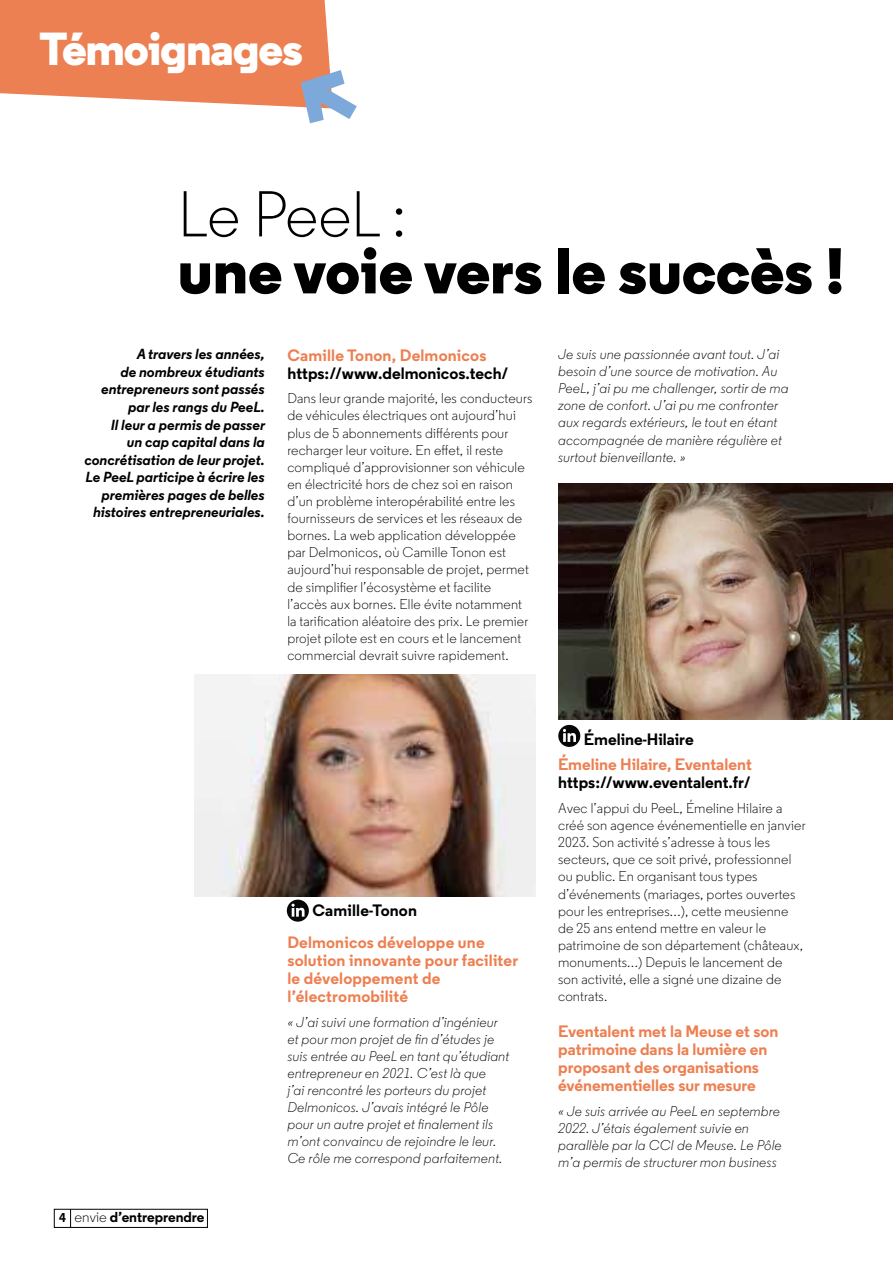
<style>
.page{position:relative;width:893px;height:1263px;background:#fff}
.page>*{position:absolute;margin:0;border:0;box-sizing:border-box;transform-origin:0 0}
.t1{font:800 64.5px "Regular";letter-spacing:-.005em;color:#000}
.t2{font:300 64.5px "Regular";letter-spacing:-.01em;color:#000}
.t3{font:800 46.35px "Regular";letter-spacing:-.025em;color:#fff}
.t4{font:700 16.5px/18px "Regular";color:#ed8052}
.t5{font:700 16.5px "Regular";color:#000}
.t6{font:italic 700 14.55px/17.5px "Regular";color:#000;text-align:right}
.t7{font:700 14.55px "Regular";color:#000}
.t8{font:300 14.25px/17.1px "Regular";letter-spacing:.01em;color:#000}
.t9{font:italic 300 14.25px/17.1px "Regular";letter-spacing:.01em;color:#000}
.s1{font-size:12.9px}
.s2{font-weight:300;font-size:15px}
</style>
<div class="page">
<img style="left:558px;top:483px;width:335px;height:237px">
<img style="left:194px;top:674px;width:341px;height:222px">
<div style="left:54px;top:1209px;width:154px;height:19px;border:1px solid #000"></div>
<svg style="left:70px;top:1209px;width:1px;height:18px"></svg>
<div style="left:287px;top:900px;width:22px;height:22px;background:#080708;border-radius:50%"></div>
<svg style="left:291px;top:904px;width:14px;height:13px"></svg>
<div style="left:558px;top:725px;width:22px;height:22px;background:#080708;border-radius:50%"></div>
<svg style="left:563px;top:729px;width:13px;height:13px"></svg>
<svg style="left:0;top:0;width:333px;height:109px;background:#ee895f"></svg>
<h2 class="t3" style="left:40px;top:20px;width:265px">Témoignages</h2>
<h1 class="t2" style="left:178px;top:175px;width:230px">Le PeeL :</h1>
<h1 class="t1" style="left:178px;top:230px;width:668px">une voie vers le succès !</h1>
<p class="t6" style="left:84px;top:345px;width:182px">A travers les années,<br>de nombreux étudiants entrepreneurs sont passés par les rangs du PeeL.<br>Il leur a permis de passer<br>un cap capital dans la concrétisation de leur projet.<br>Le PeeL participe à écrire les premières pages de belles histoires entrepreneuriales.</p>
<p class="t4" style="left:287px;top:346px;width:201px">Camille Tonon, Delmonicos</p>
<p class="t5" style="left:287px;top:362px;width:223px">https://www.delmonicos.tech/</p>
<p class="t8" style="left:287px;top:390px;width:247px">Dans leur grande majorité, les conducteurs de véhicules électriques ont aujourd’hui plus de 5 abonnements différents pour recharger leur voiture. En effet, il reste compliqué d’approvisionner son véhicule en électricité hors de chez soi en raison d’un problème interopérabilité entre les fournisseurs de services et les réseaux de bornes. La web application développée par Delmonicos, où Camille Tonon est aujourd’hui responsable de projet, permet de simplifier l’écosystème et facilite l’accès aux bornes. Elle évite notamment la tarification aléatoire des prix. Le premier projet pilote est en cours et le lancement commercial devrait suivre rapidement.</p>
<p class="t9" style="left:558px;top:346px;width:232px">Je suis une passionnée avant tout. J’ai besoin d’une source de motivation. Au PeeL, j’ai pu me challenger, sortir de ma zone de confort. J’ai pu me confronter aux regards extérieurs, le tout en étant accompagnée de manière régulière et surtout bienveillante. »</p>
<p class="t7" style="left:59px;top:1208px;width:147px"><span class="s1">4</span> <span class="s2">envie</span> d’entreprendre</p>
<p class="t5" style="left:312px;top:899px;width:106px">Camille-Tonon</p>
<p class="t4" style="left:287px;top:933px;width:232px">Delmonicos développe une solution innovante pour faciliter le développement de l’électromobilité</p>
<p class="t9" style="left:287px;top:1013px;width:223px">« J’ai suivi une formation d’ingénieur et pour mon projet de fin d’études je suis entrée au PeeL en tant qu’étudiant entrepreneur en 2021. C’est là que<br>j’ai rencontré les porteurs du projet Delmonicos. J’avais intégré le Pôle pour un autre projet et finalement ils m’ont convaincu de rejoindre le leur.<br>Ce rôle me correspond parfaitement.</p>
<p class="t5" style="left:584px;top:728px;width:111px">Émeline-Hilaire</p>
<p class="t4" style="left:558px;top:755px;width:195px">Émeline Hilaire, Eventalent</p>
<p class="t5" style="left:558px;top:772px;width:194px">https://www.eventalent.fr/</p>
<p class="t8" style="left:558px;top:800px;width:249px">Avec l’appui du PeeL, Émeline Hilaire a créé son agence événementielle en janvier 2023. Son activité s’adresse à tous les secteurs, que ce soit privé, professionnel ou public. En organisant tous types d’événements (mariages, portes ouvertes pour les entreprises…), cette meusienne de 25 ans entend mettre en valeur le patrimoine de son département (châteaux, monuments…) Depuis le lancement de son activité, elle a signé une dizaine de contrats.</p>
<p class="t4" style="left:558px;top:1022px;width:222px">Eventalent met la Meuse et son patrimoine dans la lumière en proposant des organisations événementielles sur mesure</p>
<p class="t9" style="left:558px;top:1102px;width:225px">« Je suis arrivée au PeeL en septembre 2022. J’étais également suivie en parallèle par la CCI de Meuse. Le Pôle m’a permis de structurer mon business</p>
</div>
